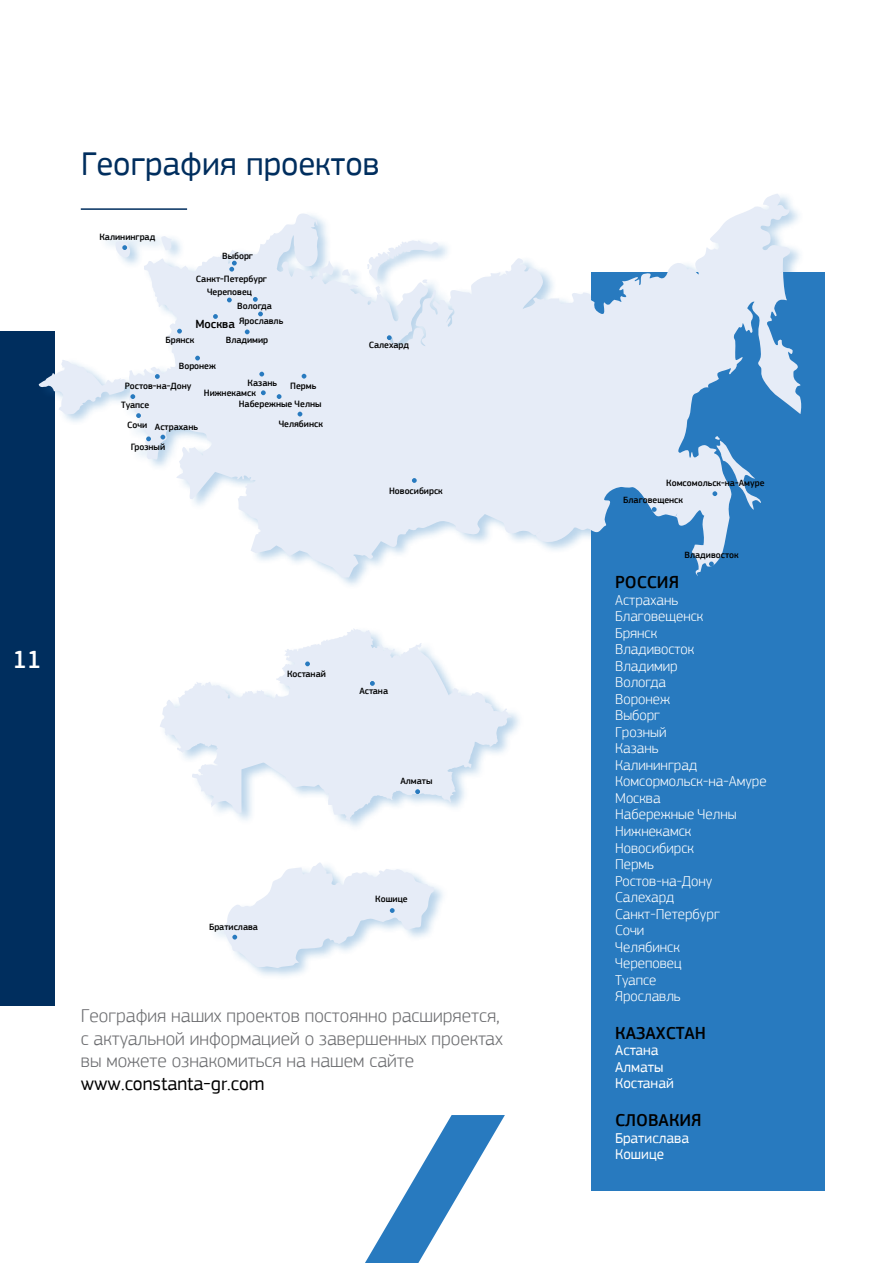
<style>
.page{position:relative;width:893px;height:1263px;background:#fff}
.page>*{position:absolute;margin:0;border:0;box-sizing:border-box;transform-origin:0 0}
.t1{font:34.5px "PF Square Sans Pro";color:#002e5e}
.t2{font:500 25.5px "PF Square Sans Pro";color:#fff}
.t3{font:300 19.5px/22.5px "PF Square Sans Pro";color:#6d6e71}
.t4{font:19.5px "PF Square Sans Pro";color:#000}
.t5{font:500 18px "PF Square Sans Pro";color:#000}
.t6{font:300 15px/16.5px "PF Square Sans Pro";color:#fff}
.t7{font:15px/16.5px "PF Square Sans Pro";color:#fff}
.t8{font:500 12.15px "PF Square Sans Pro";color:#000}
.t9{font:500 9.45px "PF Square Sans Pro";color:#000}
</style>
<div class="page">
<div style="left:591px;top:273px;width:234px;height:918px;background:#287abf"></div>
<div style="left:0;top:332px;width:54px;height:674px;background:#002e5e"></div>
<div style="left:39px;top:191px;width:777px;height:790px;background:#287abf;opacity:.32"></div>
<svg style="left:39px;top:194px;width:767px;height:384px;fill:#e6ecf7"></svg>
<svg style="left:229px;top:261px;width:8px;height:11px"></svg>
<svg style="left:213px;top:314px;width:5px;height:5px"></svg>
<svg style="left:245px;top:329px;width:5px;height:5px"></svg>
<svg style="left:227px;top:298px;width:5px;height:4px"></svg>
<svg style="left:177px;top:329px;width:5px;height:5px"></svg>
<svg style="left:298px;top:412px;width:4px;height:4px"></svg>
<svg style="left:302px;top:374px;width:4px;height:5px"></svg>
<svg style="left:114px;top:238px;width:17px;height:25px"></svg>
<svg style="left:259px;top:372px;width:5px;height:4px"></svg>
<svg style="left:277px;top:394px;width:4px;height:5px"></svg>
<svg style="left:261px;top:390px;width:5px;height:5px"></svg>
<svg style="left:160px;top:435px;width:5px;height:4px"></svg>
<svg style="left:146px;top:436px;width:5px;height:5px"></svg>
<svg style="left:652px;top:507px;width:5px;height:5px"></svg>
<svg style="left:709px;top:561px;width:5px;height:5px"></svg>
<svg style="left:712px;top:491px;width:5px;height:5px"></svg>
<svg style="left:387px;top:335px;width:5px;height:5px"></svg>
<svg style="left:412px;top:478px;width:5px;height:5px"></svg>
<svg style="left:155px;top:374px;width:5px;height:5px"></svg>
<svg style="left:136px;top:413px;width:5px;height:5px"></svg>
<svg style="left:130px;top:394px;width:5px;height:5px"></svg>
<svg style="left:160px;top:628px;width:352px;height:193px;fill:#e6ecf7"></svg>
<svg style="left:305px;top:661px;width:5px;height:5px"></svg>
<svg style="left:370px;top:681px;width:5px;height:5px"></svg>
<svg style="left:415px;top:789px;width:5px;height:5px"></svg>
<svg style="left:224px;top:862px;width:210px;height:106px"></svg>
<svg style="left:195px;top:356px;width:5px;height:4px"></svg>
<svg style="left:253px;top:297px;width:5px;height:5px"></svg>
<svg style="left:258px;top:312px;width:5px;height:4px"></svg>
<svg style="left:365px;top:1115px;width:140px;height:148px"></svg>
<h1 class="t1" style="left:81px;top:143px;width:300px">География проектов</h1>
<p class="t9" style="left:99px;top:231px;width:57px">Калининград</p>
<p class="t9" style="left:222px;top:251px;width:32px">Выборг</p>
<p class="t9" style="left:196px;top:274px;width:73px">Санкт-Петербург</p>
<p class="t9" style="left:207px;top:286px;width:46px">Череповец</p>
<p class="t9" style="left:237px;top:300px;width:36px">Вологда</p>
<p class="t9" style="left:239px;top:315px;width:46px">Ярославль</p>
<p class="t8" style="left:195px;top:317px;width:41px">Москва</p>
<p class="t9" style="left:166px;top:334px;width:30px">Брянск</p>
<p class="t9" style="left:179px;top:361px;width:39px">Воронеж</p>
<p class="t9" style="left:226px;top:335px;width:44px">Владимир</p>
<p class="t9" style="left:248px;top:377px;width:31px">Казань</p>
<p class="t9" style="left:290px;top:380px;width:28px">Пермь</p>
<p class="t9" style="left:125px;top:380px;width:68px">Ростов-на-Дону</p>
<p class="t9" style="left:127px;top:420px;width:22px">Сочи</p>
<p class="t9" style="left:204px;top:387px;width:54px">Нижнекамск</p>
<p class="t9" style="left:239px;top:399px;width:84px">Набережные Челны</p>
<p class="t9" style="left:121px;top:399px;width:30px">Туапсе</p>
<p class="t9" style="left:279px;top:418px;width:46px">Челябинск</p>
<p class="t9" style="left:155px;top:421px;width:45px">Астрахань</p>
<p class="t9" style="left:131px;top:442px;width:36px">Грозный</p>
<p class="t9" style="left:369px;top:340px;width:42px">Салехард</p>
<p class="t9" style="left:389px;top:485px;width:55px">Новосибирск</p>
<h2 class="t2" style="left:12px;top:645px;width:31px">11</h2>
<p class="t9" style="left:287px;top:668px;width:40px">Костанай</p>
<p class="t9" style="left:359px;top:685px;width:30px">Астана</p>
<p class="t9" style="left:400px;top:775px;width:34px">Алматы</p>
<p class="t9" style="left:209px;top:921px;width:51px">Братислава</p>
<p class="t9" style="left:375px;top:893px;width:34px">Кошице</p>
<h3 class="t3" style="left:81px;top:1004px;width:424px">География наших проектов постоянно расширяется, с актуальной информацией о завершенных проектах вы можете ознакомиться на нашем сайте</h3>
<h3 class="t4" style="left:81px;top:1072px;width:185px">www.constanta-gr.com</h3>
<p class="t9" style="left:666px;top:477px;width:100px">Комсомольск-на-Амуре</p>
<p class="t9" style="left:623px;top:494px;width:61px">Благовещенск</p>
<p class="t9" style="left:685px;top:549px;width:56px">Владивосток</p>
<h3 class="t5" style="left:615px;top:572px;width:65px">РОССИЯ</h3>
<p class="t6" style="left:615px;top:592px;width:153px">Астрахань<br>Благовещенск<br>Брянск<br>Владивосток<br>Владимир<br>Вологда<br>Воронеж<br>Выборг<br>Грозный<br>Казань<br>Калининград<br>Комсормольск-на-Амуре<br>Москва<br>Набережные Челны<br>Нижнекамск<br>Новосибирск<br>Пермь<br>Ростов-на-Дону<br>Салехард<br>Санкт-Петербург<br>Сочи<br>Челябинск<br>Череповец<br>Туапсе<br>Ярославль</p>
<h3 class="t5" style="left:615px;top:1022px;width:92px">КАЗАХСТАН</h3>
<h3 class="t7" style="left:615px;top:1042px;width:60px">Астана<br>Алматы<br>Костанай</h3>
<h3 class="t5" style="left:615px;top:1109px;width:88px">СЛОВАКИЯ</h3>
<h3 class="t7" style="left:615px;top:1129px;width:75px">Братислава<br>Кошице</h3>
</div>
